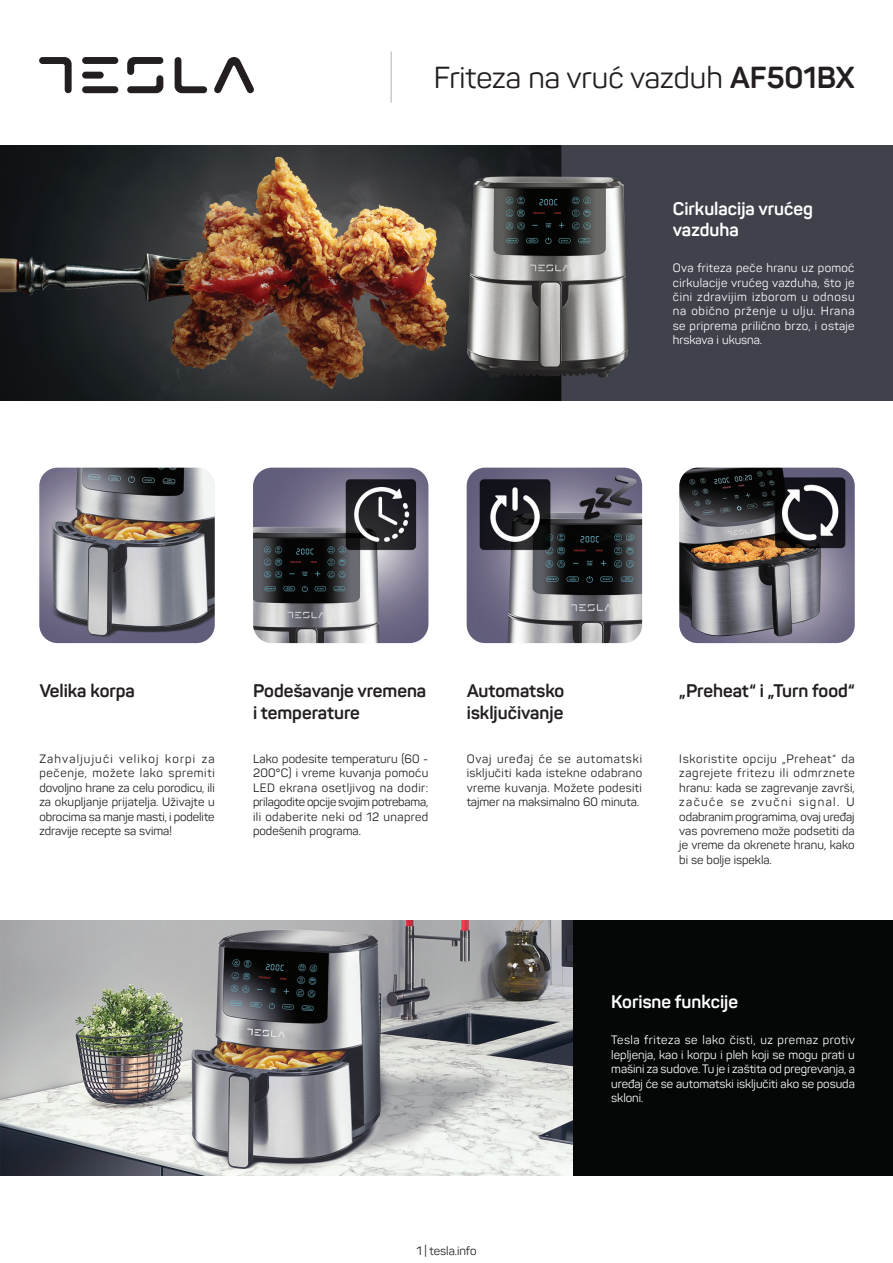
<style>
.page{position:relative;width:893px;height:1263px;background:#fff}
.page>*{position:absolute;margin:0;border:0;box-sizing:border-box;transform-origin:0 0}
.Oznaka_modela{font:30px "Panton";color:#231f20}
.t1{font:700 18px/21.6px "Panton";color:#231f20}
.t2{font:700 18px/21.6px "Panton";color:#fff}
.t3{font:12px/14.4px "Panton";color:#231f20;text-align:justify}
.t4{font:12px/14.4px "Panton";color:#fff;text-align:justify}
.s1{font-weight:700}
</style>
<div class="page">
<img style="left:0;top:145px;width:893px;height:255px">
<img style="left:39px;top:468px;width:176px;height:175px">
<img style="left:467px;top:468px;width:175px;height:175px">
<img style="left:679px;top:468px;width:176px;height:175px">
<img style="left:253px;top:468px;width:175px;height:175px">
<img style="left:0;top:921px;width:573px;height:255px">
<div style="left:573px;top:921px;width:320px;height:255px;background:#050606"></div>
<svg style="left:214px;top:57px;width:40px;height:36px"></svg>
<svg style="left:39px;top:57px;width:33px;height:36px"></svg>
<svg style="left:127px;top:57px;width:36px;height:36px"></svg>
<svg style="left:175px;top:57px;width:32px;height:36px"></svg>
<div style="left:82px;top:57px;width:36px;height:7px;background:#231f20;border-radius:3px"></div>
<div style="left:82px;top:72px;width:22px;height:7px;background:#231f20;border-radius:3px"></div>
<div style="left:82px;top:86px;width:36px;height:7px;background:#231f20;border-radius:3px"></div>
<hr style="left:390px;top:52px;width:2px;height:51px;background:#cacbcd">
<p class="Oznaka_modela" style="left:434px;top:59px;width:422px">Friteza na vruć vazduh <span class="s1">AF501BX</span></p>
<p class="t2" style="left:673px;top:197px;width:141px">Cirkulacija vrućeg vazduha</p>
<p class="t4" style="left:673px;top:261px;width:183px">Ova friteza peče hranu uz pomoć cirkulacije vrućeg vazduha, što je čini zdravijim izborom u odnosu na obično prženje u ulju. Hrana se priprema prilično brzo, i ostaje hrskava i ukusna.</p>
<p class="t1" style="left:39px;top:680px;width:97px">Velika korpa</p>
<p class="t3" style="left:39px;top:752px;width:177px">Zahvaljujući velikoj korpi za pečenje, možete lako spremiti dovoljno hrane za celu porodicu, ili za okupljanje prijatelja. Uživajte u obrocima sa manje masti, i podelite zdravije recepte sa svima!</p>
<p class="t1" style="left:253px;top:680px;width:175px">Podešavanje vremena i temperature</p>
<p class="t3" style="left:253px;top:752px;width:177px">Lako podesite temperaturu (60 - 200°C) i vreme kuvanja pomoću LED ekrana osetljivog na dodir: prilagodite opcije svojim potrebama, ili odaberite neki od 12 unapred podešenih programa.</p>
<p class="t1" style="left:467px;top:680px;width:99px">Automatsko isključivanje</p>
<p class="t3" style="left:467px;top:752px;width:177px">Ovaj uređaj će se automatski isključiti kada istekne odabrano vreme kuvanja. Možete podesiti tajmer na maksimalno 60 minuta.</p>
<p class="t1" style="left:679px;top:680px;width:177px">„Preheat“ i „Turn food“</p>
<p class="t3" style="left:679px;top:752px;width:177px">Iskoristite opciju „Preheat“ da zagrejete fritezu ili odmrznete hranu: kada se zagrevanje završi, začuće se zvučni signal. U odabranim programima, ovaj uređaj vas povremeno može podsetiti da je vreme da okrenete hranu, kako bi se bolje ispekla.</p>
<p class="t2" style="left:611px;top:991px;width:128px">Korisne funkcije</p>
<p class="t4" style="left:611px;top:1033px;width:245px">Tesla friteza se lako čisti, uz premaz protiv lepljenja, kao i korpu i pleh koji se mogu prati u mašini za sudove. Tu je i zaštita od pregrevanja, a uređaj će se automatski isključiti ako se posuda skloni.</p>
<p class="t3" style="left:416px;top:1243px;width:62px">1 | tesla.info</p>
</div>
